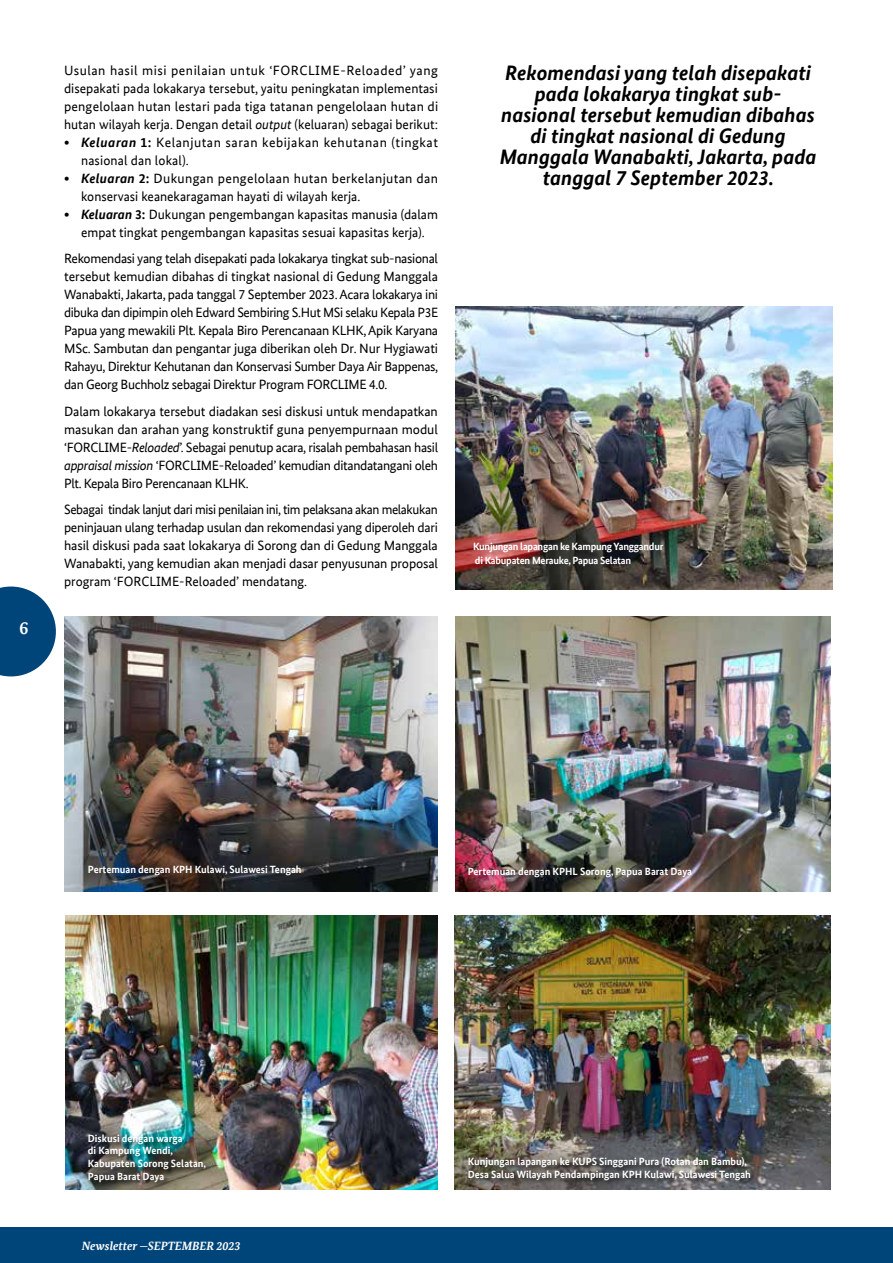
<style>
.page{position:relative;width:893px;height:1263px;background:#fff}
.page>*{position:absolute;margin:0;border:0;box-sizing:border-box;transform-origin:0 0}
.t1{font:italic 700 21px/21px "Bundes Sans Office";color:#000;text-align:center}
.t2{font:700 18px "Bundes Serif Office T";color:#fff}
.t3{font:13.5px/18px "Bundes Sans Office";color:#000;text-align:justify}
.t4{font:13.5px/18px "Bundes Sans Office";letter-spacing:.04em;color:#000}
.t5{font:italic 700 12px "Bundes Serif Office T";color:#fff}
.t6{font:700 10.5px/12.6px "Bundes Sans Office";color:#fff}
.t7{font:700 10.5px/13.5px "Bundes Sans Office";letter-spacing:-.025em;color:#fff}
.s1{font-style:italic}
.s2{font-weight:700;font-style:italic}
.s3{font-weight:700}
</style>
<div class="page">
<img style="left:64px;top:616px;width:374px;height:276px">
<img style="left:66px;top:916px;width:372px;height:273px">
<img style="left:455px;top:616px;width:376px;height:276px">
<img style="left:454px;top:916px;width:376px;height:273px">
<img style="left:455px;top:307px;width:377px;height:282px">
<div style="left:87px;top:1134px;width:126px;height:55px;background:#000;opacity:.75"></div>
<div style="left:467px;top:1156px;width:290px;height:31px;background:#000;opacity:.75"></div>
<div style="left:0;top:1227px;width:893px;height:36px;background:#004579"></div>
<svg style="left:0;top:586px;width:56px;height:90px"></svg>
<h2 class="t2" style="left:19px;top:618px;width:10px">6</h2>
<p class="t3" style="left:64px;top:61px;width:376px">Usulan hasil misi penilaian untuk ‘FORCLIME-Reloaded’ yang disepakati pada lokakarya tersebut, yaitu peningkatan implementasi pengelolaan hutan lestari pada tiga tatanan pengelolaan hutan di hutan wilayah kerja. Dengan detail <span class="s1">output</span> (keluaran) sebagai berikut:</p>
<p class="t4" style="left:81px;top:133px;width:358px;text-indent:-17px"><span class="s2">• Keluaran</span> <span class="s3">1:</span> Kelanjutan saran kebijakan kehutanan (tingkat nasional dan lokal).</p>
<p class="t3" style="left:81px;top:169px;width:358px;text-indent:-17px"><span class="s2">• Keluaran</span> <span class="s3">2:</span> Dukungan pengelolaan hutan berkelanjutan dan konservasi keanekaragaman hayati di wilayah kerja.</p>
<p class="t3" style="left:64px;top:205px;width:375px;text-align:center"><span class="s2">• Keluaran</span> <span class="s3">3:</span> Dukungan pengembangan kapasitas manusia (dalam empat tingkat pengembangan kapasitas sesuai kapasitas kerja).</p>
<p class="t3" style="left:64px;top:249px;width:376px">Rekomendasi yang telah disepakati pada lokakarya tingkat sub-nasional tersebut kemudian dibahas di tingkat nasional di Gedung Manggala Wanabakti, Jakarta, pada tanggal 7 September 2023. Acara lokakarya ini dibuka dan dipimpin oleh Edward Sembiring S.Hut MSi selaku Kepala P3E Papua yang mewakili Plt. Kepala Biro Perencanaan KLHK, Apik Karyana MSc. Sambutan dan pengantar juga diberikan oleh Dr. Nur Hygiawati Rahayu, Direktur Kehutanan dan Konservasi Sumber Daya Air Bappenas, dan Georg Buchholz sebagai Direktur Program FORCLIME 4.0.</p>
<p class="t3" style="left:64px;top:402px;width:376px">Dalam lokakarya tersebut diadakan sesi diskusi untuk mendapatkan masukan dan arahan yang konstruktif guna penyempurnaan modul ‘FORCLIME-<span class="s1">Reloaded</span>’. Sebagai penutup acara, risalah pembahasan hasil <span class="s1">appraisal mission</span> ‘FORCLIME-Reloaded’ kemudian ditandatangani oleh Plt. Kepala Biro Perencanaan KLHK.</p>
<p class="t3" style="left:64px;top:500px;width:375px">Sebagai tindak lanjut dari misi penilaian ini, tim pelaksana akan melakukan peninjauan ulang terhadap usulan dan rekomendasi yang diperoleh dari hasil diskusi pada saat lokakarya di Sorong dan di Gedung Manggala Wanabakti, yang kemudian akan menjadi dasar penyusunan proposal program ‘FORCLIME-Reloaded’ mendatang.</p>
<h1 class="t1" style="left:500px;top:63px;width:318px">Rekomendasi yang telah disepakati pada lokakarya tingkat sub&shy;nasional tersebut kemudian dibahas di tingkat nasional di Gedung<br>Manggala Wanabakti, Jakarta, pada tanggal 7 September 2023.</h1>
<p class="t7" style="left:473px;top:540px;width:192px">Kunjungan lapangan ke Kampung Yanggandur di Kabupaten Merauke, Papua Selatan</p>
<p class="t6" style="left:88px;top:863px;width:215px">Pertemuan dengan KPH Kulawi, Sulawesi Tengah</p>
<p class="t6" style="left:468px;top:865px;width:226px">Pertemuan dengan KPHL Sorong, Papua Barat Daya</p>
<p class="t6" style="left:88px;top:1132px;width:120px">Diskusi dengan warga<br>di Kampung Wendi,<br>Kabupaten Sorong Selatan,<br>Papua Barat Daya</p>
<p class="t5" style="left:82px;top:1238px;width:160px">Newsletter —SEPTEMBER 2023</p>
<p class="t6" style="left:468px;top:1155px;width:285px">Kunjungan lapangan ke KUPS Singgani Pura (Rotan dan Bambu),<br>Desa Salua Wilayah Pendampingan KPH Kulawi, Sulawesi Tengah</p>
</div>
